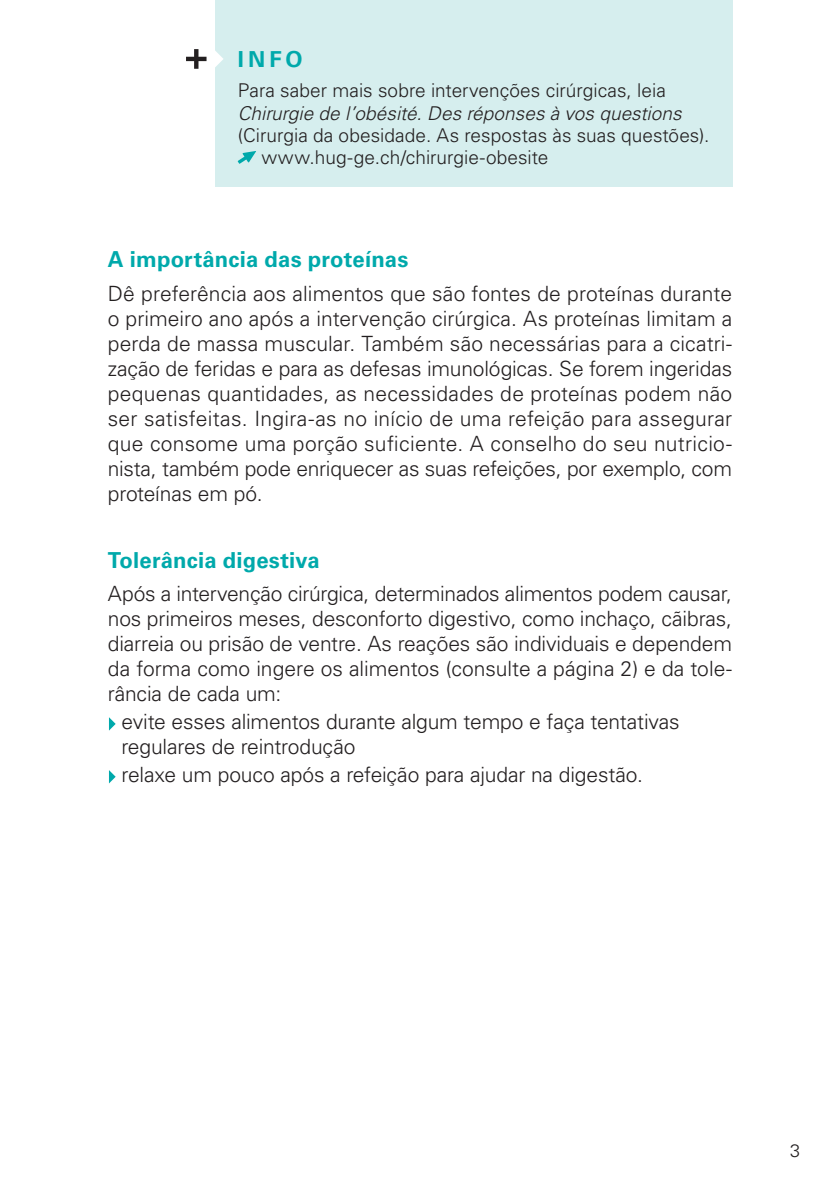
<style>
.page{position:relative;width:840px;height:1191px;background:#fff}
.page>*{position:absolute;margin:0;border:0;box-sizing:border-box;transform-origin:0 0}
.t1{font:700 22px "Univers LT Std";letter-spacing:.01em;color:#00a9ab}
.t2{font:300 21px/25px "Univers LT Std";letter-spacing:-.01em;color:#231f20;text-align:justify}
.t3{font:300 19px/22px "Univers LT Std";color:#231f20}
.t4{font:italic 300 19px "Univers LT Std";letter-spacing:.005em;color:#231f20}
.t5{font:300 18px "Univers LT Std";color:#231f20}
</style>
<div class="page">
<svg style="left:109px;top:717px;width:7px;height:13px"></svg>
<svg style="left:109px;top:770px;width:7px;height:13px"></svg>
<div style="left:215px;top:0;width:516px;height:186px;background:#d6eeee"></div>
<svg style="left:237px;top:151px;width:19px;height:13px"></svg>
<svg style="left:186px;top:49px;width:37px;height:20px"></svg>
<p class="t1" style="left:238px;top:46px;width:66px">INFO</p>
<p class="t3" style="left:238px;top:80px;width:429px">Para saber mais sobre intervenções cirúrgicas, leia</p>
<p class="t4" style="left:238px;top:101px;width:445px">Chirurgie de l’obésité. Des réponses à vos questions</p>
<p class="t3" style="left:261px;top:124px;width:449px;text-indent:-24px">(Cirurgia da obesidade. As respostas às suas questões). www.hug-ge.ch/chirurgie-obesite</p>
<p class="t1" style="left:108px;top:246px;width:302px">A importância das proteínas</p>
<p class="t2" style="left:108px;top:281px;width:625px">Dê preferência aos alimentos que são fontes de proteínas durante o primeiro ano após a intervenção cirúrgica. As proteínas limitam a perda de massa muscular. Também são necessárias para a cicatri&shy;zação de feridas e para as defesas imunológicas. Se forem ingeridas pequenas quantidades, as necessidades de proteínas podem não ser satisfeitas. Ingira-as no início de uma refeição para assegurar que consome uma porção suficiente. A conselho do seu nutricio&shy;nista, também pode enriquecer as suas refeições, por exemplo, com proteínas em pó.</p>
<p class="t1" style="left:108px;top:547px;width:213px">Tolerância digestiva</p>
<p class="t2" style="left:108px;top:581px;width:625px">Após a intervenção cirúrgica, determinados alimentos podem causar, nos primeiros meses, desconforto digestivo, como inchaço, cãibras, diarreia ou prisão de ventre. As reações são individuais e dependem da forma como ingere os alimentos (consulte a página 2) e da tole&shy;rância de cada um:</p>
<p class="t2" style="left:121px;top:709px;width:559px">evite esses alimentos durante algum tempo e faça tentativas regulares de reintrodução</p>
<p class="t2" style="left:121px;top:762px;width:522px">relaxe um pouco após a refeição para ajudar na digestão.</p>
<p class="t5" style="left:789px;top:1139px;width:12px">3</p>
</div>
